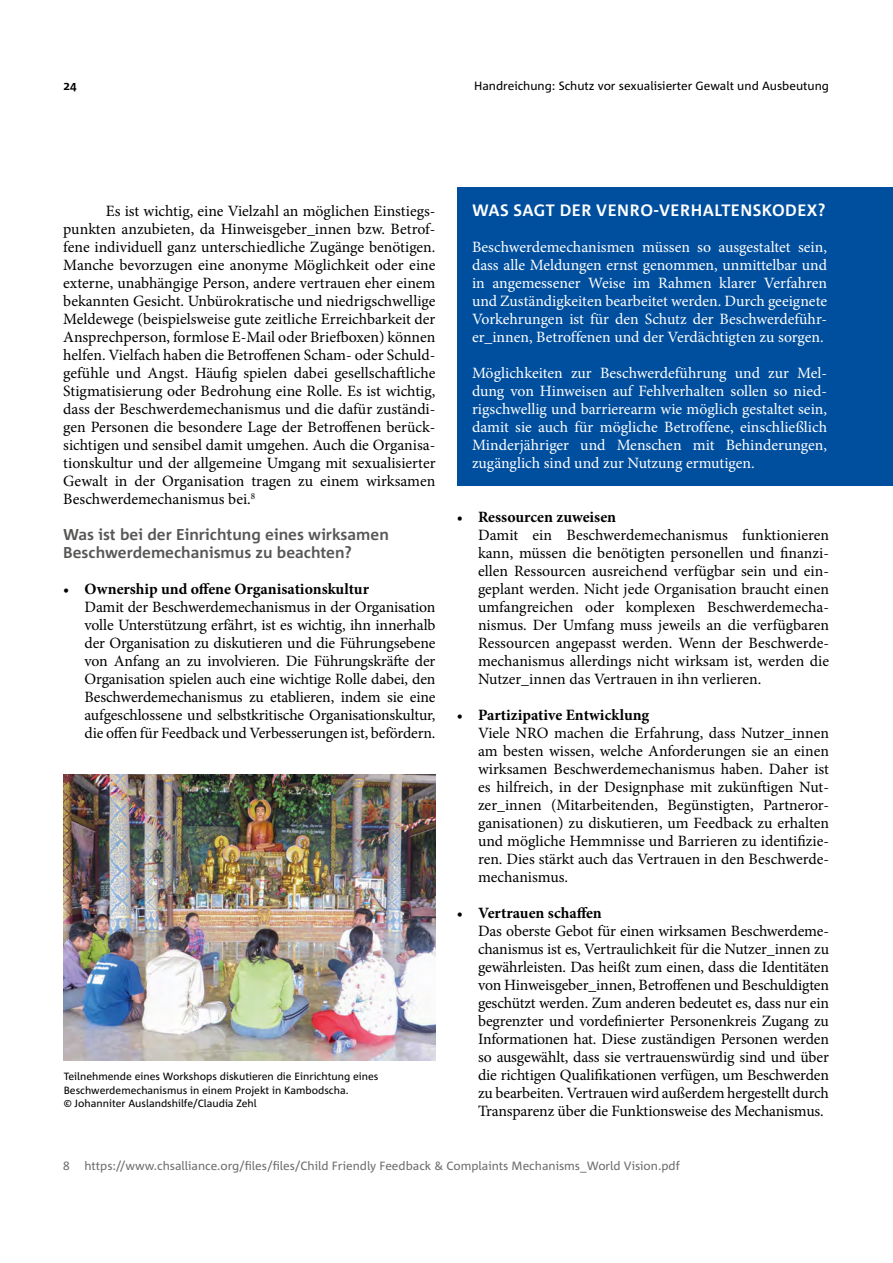
<style>
.page{position:relative;width:893px;height:1263px;background:#fff}
.page>*{position:absolute;margin:0;border:0;box-sizing:border-box;transform-origin:0 0}
.t1{font:700 16.5px "Corpid Office C1";letter-spacing:.03em;color:#fff}
.t2{font:15.75px/18px "Minion Pro";letter-spacing:-.01em;color:#000}
.t3{font:15.75px/18px "Minion Pro";color:#fff;text-align:justify}
.t4{font:700 15.75px/18px "Corpid Office C1";color:#575756}
.t5{font:12px "Corpid Office C1";color:#706f6f}
.t6{font:12px "Corpid Office C1";color:#000}
.t7{font:700 12px "Corpid Office C1";color:#000}
.t8{font:10.5px/13.5px "Corpid Office C1";color:#000}
.s1{font-weight:700}
</style>
<div class="page">
<img style="left:63px;top:774px;width:372px;height:286px">
<div style="left:457px;top:188px;width:436px;height:298px;background:#004f9f"></div>
<p class="t7" style="left:64px;top:78px;width:15px">24</p>
<p class="t6" style="left:474px;top:78px;width:356px">Handreichung: Schutz vor sexualisierter Gewalt und Ausbeutung</p>
<p class="t2" style="left:63px;top:202px;width:374px;text-align:justify;text-indent:43px">Es ist wichtig, eine Vielzahl an möglichen Einstiegs&shy;punkten anzubieten, da Hinweisgeber_innen bzw. Betrof&shy;fene individuell ganz unterschiedliche Zugänge benötigen.<br>Manche bevorzugen eine anonyme Möglichkeit oder eine externe, unabhängige Person, andere vertrauen eher einem bekannten Gesicht. Unbürokratische und niedrigschwellige Meldewege (beispielsweise gute zeitliche Erreichbarkeit der Ansprechperson, formlose E-Mail oder Briefboxen) können helfen. Vielfach haben die Betroffenen Scham- oder Schuld&shy;gefühle und Angst. Häufig spielen dabei gesellschaftliche Stigmatisierung oder Bedrohung eine Rolle. Es ist wichtig, dass der Beschwerdemechanismus und die dafür zuständi&shy;gen Personen die besondere Lage der Betroffenen berück&shy;sichtigen und sensibel damit umgehen. Auch die Organisa&shy;tionskultur und der allgemeine Umgang mit sexualisierter Gewalt in der Organisation tragen zu einem wirksamen Beschwerdemechanismus bei.<sup>8</sup></p>
<p class="t4" style="left:63px;top:525px;width:327px">Was ist bei der Einrichtung eines wirksamen<br>Beschwerdemechanismus zu beachten?</p>
<p class="t2" style="left:85px;top:580px;width:352px;text-indent:-21px">• <span class="s1">Ownership und offene Organisationskultur<br></span>Damit der Beschwerdemechanismus in der Organisation volle Unterstützung erfährt, ist es wichtig, ihn innerhalb der Organisation zu diskutieren und die Führungsebene von Anfang an zu involvieren. Die Führungskräfte der Organisation spielen auch eine wichtige Rolle dabei, den Beschwerdemechanismus zu etablieren, indem sie eine aufgeschlossene und selbstkritische Organisationskultur, die offen für Feedback und Verbesserungen ist, befördern.</p>
<p class="t8" style="left:64px;top:1069px;width:316px">Teilnehmende eines Workshops diskutieren die Einrichtung eines<br>Beschwerdemechanismus in einem Projekt in Kambodscha.<br>© Johanniter Auslandshilfe/Claudia Zehl</p>
<p class="t1" style="left:472px;top:200px;width:355px">WAS SAGT DER VENRO-VERHALTENSKODEX?</p>
<p class="t3" style="left:472px;top:238px;width:357px">Beschwerdemechanismen müssen so ausgestaltet sein, dass alle Meldungen ernst genommen, unmittelbar und in angemessener Weise im Rahmen klarer Verfahren und Zuständigkeiten bearbeitet werden. Durch geeignete Vorkehrungen ist für den Schutz der Beschwerdeführ&shy;er_innen, Betroffenen und der Verdächtigten zu sorgen.</p>
<p class="t3" style="left:472px;top:364px;width:357px">Möglichkeiten zur Beschwerdeführung und zur Mel&shy;dung von Hinweisen auf Fehlverhalten sollen so nied&shy;rigschwellig und barrierearm wie möglich gestaltet sein, damit sie auch für mögliche Betroffene, einschließlich Minderjähriger und Menschen mit Behinderungen, zugänglich sind und zur Nutzung ermutigen.</p>
<p class="t2" style="left:478px;top:508px;width:352px;text-indent:-21px">• <span class="s1">Ressourcen zuweisen<br></span>Damit ein Beschwerdemechanismus funktionieren kann, müssen die benötigten personellen und finanzi&shy;ellen Ressourcen ausreichend verfügbar sein und ein&shy;geplant werden. Nicht jede Organisation braucht einen umfangreichen oder komplexen Beschwerdemecha&shy;nismus. Der Umfang muss jeweils an die verfügbaren Ressourcen angepasst werden. Wenn der Beschwerde&shy;mechanismus allerdings nicht wirksam ist, werden die Nutzer_innen das Vertrauen in ihn verlieren.</p>
<p class="t2" style="left:478px;top:706px;width:352px;text-indent:-21px">• <span class="s1">Partizipative Entwicklung<br></span>Viele NRO machen die Erfahrung, dass Nutzer_innen am besten wissen, welche Anforderungen sie an einen wirksamen Beschwerdemechanismus haben. Daher ist es hilfreich, in der Designphase mit zukünftigen Nut&shy;zer_innen (Mitarbeitenden, Begünstigten, Partneror&shy;ganisationen) zu diskutieren, um Feedback zu erhalten und mögliche Hemmnisse und Barrieren zu identifizie&shy;ren. Dies stärkt auch das Vertrauen in den Beschwerde&shy;mechanismus.</p>
<p class="t2" style="left:478px;top:904px;width:353px;text-indent:-21px">• <span class="s1">Vertrauen schaffen<br></span>Das oberste Gebot für einen wirksamen Beschwerdeme&shy;chanismus ist es, Vertraulichkeit für die Nutzer_innen zu gewährleisten. Das heißt zum einen, dass die Identitäten von Hinweisgeber_innen, Betroffenen und Beschuldigten geschützt werden. Zum anderen bedeutet es, dass nur ein begrenzter und vordefinierter Personenkreis Zugang zu Informationen hat. Diese zuständigen Personen werden so ausgewählt, dass sie vertrauenswürdig sind und über die richtigen Qualifikationen verfügen, um Beschwerden zu bearbeiten. Vertrauen wird außerdem hergestellt durch Transparenz über die Funktionsweise des Mechanismus.</p>
<p class="t5" style="left:63px;top:1158px;width:618px">8 https://www.chsalliance.org/files/files/Child Friendly Feedback &amp; Complaints Mechanisms_World Vision.pdf</p>
</div>
